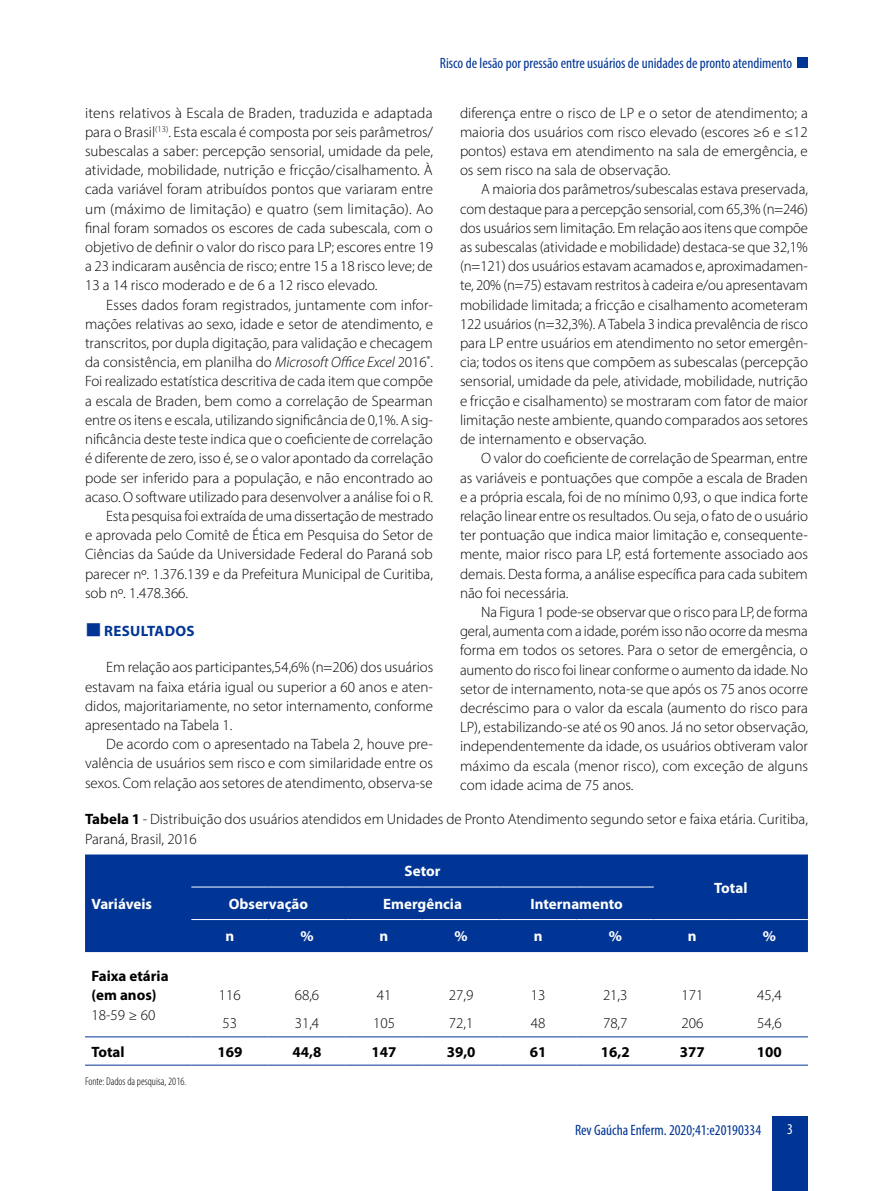
<style>
.page{position:relative;width:893px;height:1191px;background:#fff}
.page>*{position:absolute;margin:0;border:0;box-sizing:border-box;transform-origin:0 0}
.t1{font:300 15px/19.2px "Myriad Pro";color:#000;text-align:justify}
.t2{font:condensed 15px "Myriad Pro";color:#003595}
.t3{font:700 15px "Myriad Pro";color:#fff}
.t4{font:700 15px/19.5px "Myriad Pro";color:#000}
.t5{font:700 15px "Myriad Pro";letter-spacing:.02em;color:#003595}
.t6{font:condensed 15px "Myriad Pro";color:#fff}
.t7{font:300 condensed 11.25px "Myriad Pro";color:#000}
.s1{font-weight:700}
.s2{font-style:italic}
</style>
<div class="page">
<div style="left:772px;top:1116px;width:36px;height:75px;background:#003595"></div>
<div style="left:798px;top:57px;width:10px;height:11px;background:#003595"></div>
<div style="left:85px;top:854px;width:723px;height:98px;background:#003595"></div>
<hr style="left:85px;top:1064px;width:106px;height:1px;background:#003595">
<hr style="left:191px;top:1064px;width:77px;height:1px;background:#003595">
<hr style="left:268px;top:1064px;width:77px;height:1px;background:#003595">
<hr style="left:345px;top:1064px;width:78px;height:1px;background:#003595">
<hr style="left:423px;top:1064px;width:77px;height:1px;background:#003595">
<hr style="left:500px;top:1064px;width:77px;height:1px;background:#003595">
<hr style="left:577px;top:1064px;width:77px;height:1px;background:#003595">
<hr style="left:654px;top:1064px;width:77px;height:1px;background:#003595">
<hr style="left:731px;top:1064px;width:77px;height:1px;background:#003595">
<hr style="left:85px;top:1036px;width:106px;height:1px;background:#003595">
<hr style="left:191px;top:1036px;width:77px;height:1px;background:#003595">
<hr style="left:268px;top:1036px;width:77px;height:1px;background:#003595">
<hr style="left:345px;top:1036px;width:78px;height:1px;background:#003595">
<hr style="left:423px;top:1036px;width:77px;height:1px;background:#003595">
<hr style="left:500px;top:1036px;width:77px;height:1px;background:#003595">
<hr style="left:577px;top:1036px;width:77px;height:1px;background:#003595">
<hr style="left:654px;top:1036px;width:77px;height:1px;background:#003595">
<hr style="left:731px;top:1036px;width:77px;height:1px;background:#003595">
<hr style="left:191px;top:886px;width:77px;height:1px;background:#fff">
<hr style="left:268px;top:886px;width:77px;height:1px;background:#fff">
<hr style="left:345px;top:886px;width:78px;height:1px;background:#fff">
<hr style="left:423px;top:886px;width:77px;height:1px;background:#fff">
<hr style="left:500px;top:886px;width:77px;height:1px;background:#fff">
<hr style="left:577px;top:886px;width:77px;height:1px;background:#fff">
<hr style="left:191px;top:919px;width:77px;height:1px;background:#fff">
<hr style="left:268px;top:919px;width:77px;height:1px;background:#fff">
<hr style="left:345px;top:919px;width:78px;height:1px;background:#fff">
<hr style="left:423px;top:919px;width:77px;height:1px;background:#fff">
<hr style="left:500px;top:919px;width:77px;height:1px;background:#fff">
<hr style="left:577px;top:919px;width:77px;height:1px;background:#fff">
<hr style="left:654px;top:919px;width:77px;height:1px;background:#fff">
<hr style="left:731px;top:919px;width:77px;height:1px;background:#fff">
<p class="t2" style="left:440px;top:54px;width:354px">Risco de lesão por pressão entre usuários de unidades de pronto atendimento</p>
<p class="t1" style="left:460px;top:103px;width:349px">diferença entre o risco de LP e o setor de atendimento; a maioria dos usuários com risco elevado (escores ≥6 e ≤12 pontos) estava em atendimento na sala de emergência, e os sem risco na sala de observação.</p>
<p class="t1" style="left:460px;top:180px;width:350px;text-indent:21px">A maioria dos parâmetros/subescalas estava preservada, com destaque para a percepção sensorial, com 65,3% (n=246) dos usuários sem limitação. Em relação aos itens que compõe as subescalas (atividade e mobilidade) destaca-se que 32,1% (n=121) dos usuários estavam acamados e, aproximadamen&shy;te, 20% (n=75) estavam restritos à cadeira e/ou apresentavam mobilidade limitada; a fricção e cisalhamento acometeram 122 usuários (n=32,3%). A Tabela 3 indica prevalência de risco para LP entre usuários em atendimento no setor emergên&shy;cia; todos os itens que compõem as subescalas (percepção sensorial, umidade da pele, atividade, mobilidade, nutrição e fricção e cisalhamento) se mostraram com fator de maior limitação neste ambiente, quando comparados aos setores de internamento e observação.</p>
<p class="t1" style="left:460px;top:448px;width:349px;text-indent:21px">O valor do coeficiente de correlação de Spearman, entre as variáveis e pontuações que compõe a escala de Braden e a própria escala, foi de no mínimo 0,93, o que indica forte relação linear entre os resultados. Ou seja, o fato de o usuário ter pontuação que indica maior limitação e, consequente&shy;mente, maior risco para LP, está fortemente associado aos demais. Desta forma, a análise específica para cada subitem não foi necessária.</p>
<p class="t1" style="left:460px;top:602px;width:350px;text-indent:21px">Na Figura 1 pode-se observar que o risco para LP, de forma geral, aumenta com a idade, porém isso não ocorre da mesma forma em todos os setores. Para o setor de emergência, o aumento do risco foi linear conforme o aumento da idade. No setor de internamento, nota-se que após os 75 anos ocorre decréscimo para o valor da escala (aumento do risco para LP), estabilizando-se até os 90 anos. Já no setor observação, independentemente da idade, os usuários obtiveram valor máximo da escala (menor risco), com exceção de alguns com idade acima de 75 anos.</p>
<p class="t1" style="left:85px;top:809px;width:724px"><span class="s1">Tabela 1</span> - Distribuição dos usuários atendidos em Unidades de Pronto Atendimento segundo setor e faixa etária. Curitiba,<br>Paraná, Brasil, 2016</p>
<p class="t1" style="left:85px;top:103px;width:350px">itens relativos à Escala de Braden, traduzida e adaptada para o Brasil<sup>(13)</sup>. Esta escala é composta por seis parâmetros/ subescalas a saber: percepção sensorial, umidade da pele, atividade, mobilidade, nutrição e fricção/cisalhamento. À cada variável foram atribuídos pontos que variaram entre um (máximo de limitação) e quatro (sem limitação). Ao final foram somados os escores de cada subescala, com o objetivo de definir o valor do risco para LP; escores entre 19 a 23 indicaram ausência de risco; entre 15 a 18 risco leve; de 13 a 14 risco moderado e de 6 a 12 risco elevado.</p>
<p class="t1" style="left:106px;top:295px;width:328px">Esses dados foram registrados, juntamente com infor-</p>
<p class="t1" style="left:85px;top:314px;width:349px">mações relativas ao sexo, idade e setor de atendimento, e</p>
<p class="t1" style="left:85px;top:333px;width:349px">transcritos, por dupla digitação, para validação e checagem</p>
<p class="t1" style="left:85px;top:352px;width:349px">da consistência, em planilha do <span class="s2">Microsoft Office Excel</span> 2016<sup>®</sup>.</p>
<p class="t1" style="left:85px;top:372px;width:350px">Foi realizado estatística descritiva de cada item que compõe</p>
<p class="t1" style="left:85px;top:391px;width:349px">a escala de Braden, bem como a correlação de Spearman</p>
<p class="t1" style="left:85px;top:410px;width:349px">entre os itens e escala, utilizando significância de 0,1%. A sig-</p>
<p class="t1" style="left:85px;top:429px;width:349px">nificância deste teste indica que o coeficiente de correlação</p>
<p class="t1" style="left:85px;top:448px;width:349px">é diferente de zero, isso é, se o valor apontado da correlação</p>
<p class="t1" style="left:85px;top:468px;width:349px">pode ser inferido para a população, e não encontrado ao</p>
<p class="t1" style="left:85px;top:487px;width:350px">acaso. O software utilizado para desenvolver a análise foi o R.</p>
<p class="t1" style="left:106px;top:506px;width:328px">Esta pesquisa foi extraída de uma dissertação de mestrado</p>
<p class="t1" style="left:85px;top:525px;width:349px">e aprovada pelo Comitê de Ética em Pesquisa do Setor de</p>
<p class="t1" style="left:85px;top:544px;width:349px">Ciências da Saúde da Universidade Federal do Paraná sob</p>
<p class="t1" style="left:85px;top:564px;width:349px">parecer nº. 1.376.139 e da Prefeitura Municipal de Curitiba,</p>
<p class="t1" style="left:85px;top:583px;width:105px">sob nº. 1.478.366.</p>
<p class="t5" style="left:104px;top:621px;width:92px">RESULTADOS</p>
<p class="t1" style="left:85px;top:657px;width:350px;text-indent:21px">Em relação aos participantes,54,6% (n=206) dos usuários estavam na faixa etária igual ou superior a 60 anos e aten&shy;didos, majoritariamente, no setor internamento, conforme apresentado na Tabela 1.</p>
<p class="t1" style="left:85px;top:734px;width:349px;text-indent:21px">De acordo com o apresentado na Tabela 2, houve pre&shy;valência de usuários sem risco e com similaridade entre os sexos. Com relação aos setores de atendimento, observa-se</p>
<p class="t3" style="left:91px;top:894px;width:62px">Variáveis</p>
<p class="t4" style="left:91px;top:965px;width:79px">Faixa etária (em anos)</p>
<p class="t1" style="left:91px;top:1005px;width:65px">18-59 ≥ 60</p>
<p class="t3" style="left:405px;top:861px;width:37px">Setor</p>
<p class="t3" style="left:714px;top:878px;width:35px">Total</p>
<p class="t3" style="left:229px;top:894px;width:81px">Observação</p>
<p class="t3" style="left:383px;top:894px;width:80px">Emergência</p>
<p class="t3" style="left:530px;top:894px;width:94px">Internamento</p>
<p class="t3" style="left:225px;top:926px;width:10px">n</p>
<p class="t3" style="left:300px;top:926px;width:15px">%</p>
<p class="t3" style="left:380px;top:926px;width:10px">n</p>
<p class="t3" style="left:454px;top:926px;width:15px">%</p>
<p class="t3" style="left:534px;top:926px;width:10px">n</p>
<p class="t3" style="left:609px;top:926px;width:15px">%</p>
<p class="t3" style="left:688px;top:926px;width:10px">n</p>
<p class="t3" style="left:763px;top:926px;width:15px">%</p>
<p class="t1" style="left:219px;top:985px;width:23px">116</p>
<p class="t1" style="left:295px;top:985px;width:26px">68,6</p>
<p class="t1" style="left:377px;top:985px;width:16px">41</p>
<p class="t1" style="left:449px;top:985px;width:26px">27,9</p>
<p class="t1" style="left:531px;top:985px;width:16px">13</p>
<p class="t1" style="left:603px;top:985px;width:26px">21,3</p>
<p class="t1" style="left:681px;top:985px;width:23px">171</p>
<p class="t1" style="left:757px;top:985px;width:26px">45,4</p>
<p class="t1" style="left:223px;top:1013px;width:16px">53</p>
<p class="t1" style="left:295px;top:1013px;width:26px">31,4</p>
<p class="t1" style="left:373px;top:1013px;width:23px">105</p>
<p class="t1" style="left:449px;top:1013px;width:26px">72,1</p>
<p class="t1" style="left:531px;top:1013px;width:16px">48</p>
<p class="t1" style="left:603px;top:1013px;width:26px">78,7</p>
<p class="t1" style="left:681px;top:1013px;width:23px">206</p>
<p class="t1" style="left:757px;top:1013px;width:26px">54,6</p>
<p class="t4" style="left:91px;top:1041px;width:35px">Total</p>
<p class="t4" style="left:217px;top:1041px;width:26px">169</p>
<p class="t4" style="left:293px;top:1041px;width:30px">44,8</p>
<p class="t4" style="left:372px;top:1041px;width:26px">147</p>
<p class="t4" style="left:447px;top:1041px;width:30px">39,0</p>
<p class="t4" style="left:530px;top:1041px;width:18px">61</p>
<p class="t4" style="left:601px;top:1041px;width:30px">16,2</p>
<p class="t4" style="left:680px;top:1041px;width:26px">377</p>
<p class="t4" style="left:757px;top:1041px;width:26px">100</p>
<p class="t7" style="left:85px;top:1074px;width:103px">Fonte: Dados da pesquisa, 2016.</p>
<p class="t2" style="left:575px;top:1121px;width:188px">Rev Gaúcha Enferm. 2020;41:e20190334</p>
<p class="t6" style="left:787px;top:1120px;width:7px">3</p>
</div>
